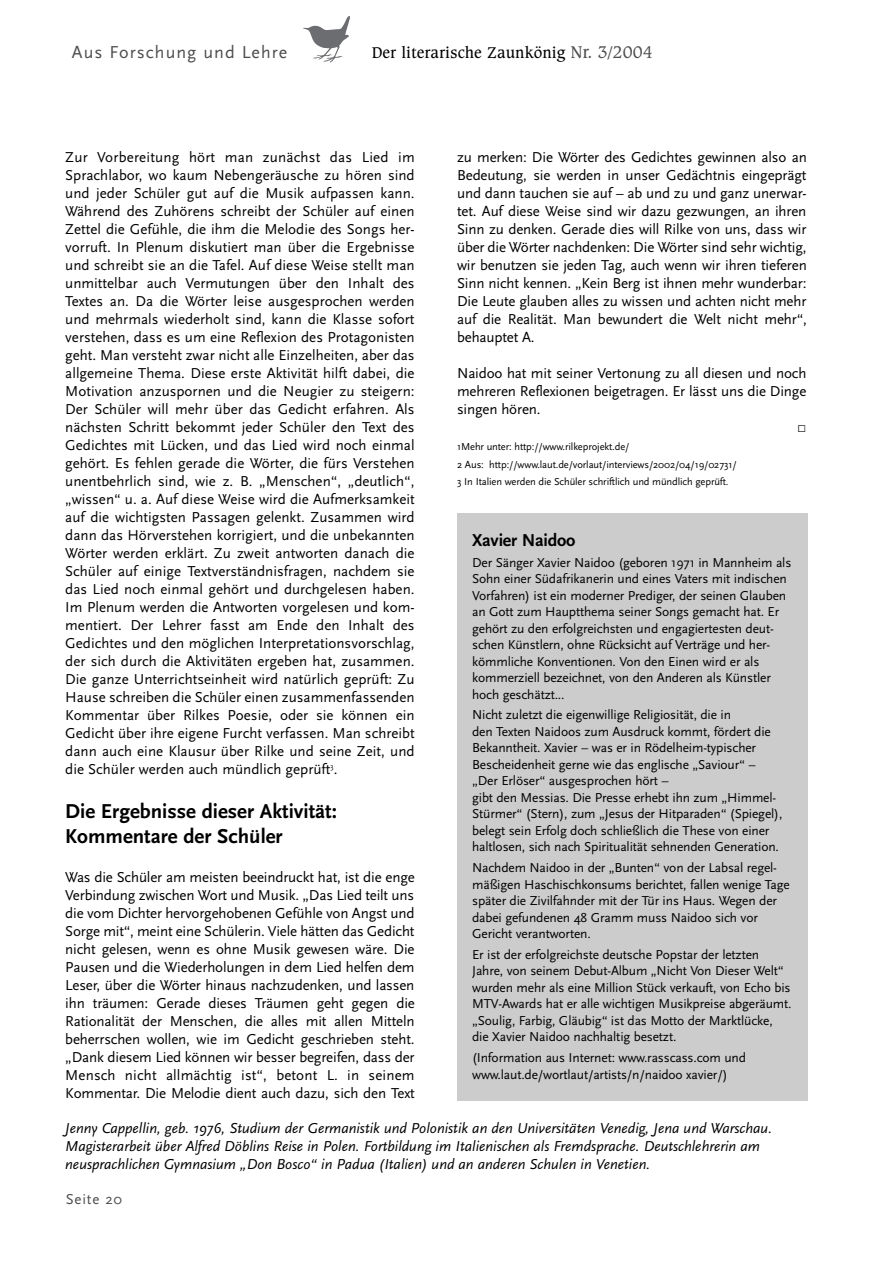
<style>
.page{position:relative;width:893px;height:1263px;background:#fff}
.page>*{position:absolute;margin:0;border:0;box-sizing:border-box;transform-origin:0 0}
.t1{font:700 21px/25.2px "Scala Sans";color:#000}
.t2{font:18px "Scala Sans";letter-spacing:.055em;color:#4d4d4d}
.t3{font:700 18px "Scala Sans";letter-spacing:-.01em;color:#000}
.t4{font:16.5px "Caxton BT";color:#000}
.t5{font:15px/18px "Scala Sans";letter-spacing:-.01em;color:#000;text-align:justify}
.t6{font:italic 15px/18px "Scala Sans";color:#000}
.t7{font:15px "Scala Sans";letter-spacing:.055em;color:#4d4d4d}
.t8{font:13.5px/16.5px "Scala Sans";letter-spacing:-.01em;color:#000}
.t9{font:10.5px/17.7px "Scala Sans";letter-spacing:-.01em;color:#000}
.s1{font-size:18px;color:#4d4d4d}
</style>
<div class="page">
<svg style="left:303px;top:16px;width:47px;height:47px"></svg>
<div style="left:457px;top:513px;width:351px;height:588px;background:#ccc"></div>
<p class="t2" style="left:72px;top:41px;width:217px">Aus Forschung und Lehre</p>
<p class="t4" style="left:372px;top:42px;width:282px">Der literarische Zaunkönig <span class="s1">Nr. 3/2004</span></p>
<p class="t5" style="left:457px;top:148px;width:351px">zu merken: Die Wörter des Gedichtes gewinnen also an Bedeutung, sie werden in unser Gedächtnis eingeprägt und dann tauchen sie auf – ab und zu und ganz unerwar&shy;tet. Auf diese Weise sind wir dazu gezwungen, an ihren Sinn zu denken. Gerade dies will Rilke von uns, dass wir über die Wörter nachdenken: Die Wörter sind sehr wichtig, wir benutzen sie jeden Tag, auch wenn wir ihren tieferen Sinn nicht kennen. „Kein Berg ist ihnen mehr wunderbar:<br>Die Leute glauben alles zu wissen und achten nicht mehr auf die Realität. Man bewundert die Welt nicht mehr“, behauptet A.</p>
<p class="t5" style="left:457px;top:364px;width:351px">Naidoo hat mit seiner Vertonung zu all diesen und noch</p>
<p class="t5" style="left:457px;top:382px;width:351px">mehreren Reflexionen beigetragen. Er lässt uns die Dinge</p>
<p class="t5" style="left:457px;top:400px;width:85px">singen hören.</p>
<p class="t5" style="left:797px;top:418px;width:11px">∏</p>
<p class="t9" style="left:457px;top:437px;width:281px">1Mehr unter: http://www.rilkeprojekt.de/<br>2 Aus: http://www.laut.de/vorlaut/interviews/2002/04/19/02731/<br>3 In Italien werden die Schüler schriftlich und mündlich geprüft.</p>
<p class="t5" style="left:65px;top:148px;width:351px">Zur Vorbereitung hört man zunächst das Lied im Sprachlabor, wo kaum Nebengeräusche zu hören sind und jeder Schüler gut auf die Musik aufpassen kann.<br>Während des Zuhörens schreibt der Schüler auf einen Zettel die Gefühle, die ihm die Melodie des Songs her&shy;vorruft. In Plenum diskutiert man über die Ergebnisse und schreibt sie an die Tafel. Auf diese Weise stellt man unmittelbar auch Vermutungen über den Inhalt des Textes an. Da die Wörter leise ausgesprochen werden und mehrmals wiederholt sind, kann die Klasse sofort verstehen, dass es um eine Reflexion des Protagonisten geht. Man versteht zwar nicht alle Einzelheiten, aber das allgemeine Thema. Diese erste Aktivität hilft dabei, die Motivation anzuspornen und die Neugier zu steigern:<br>Der Schüler will mehr über das Gedicht erfahren. Als nächsten Schritt bekommt jeder Schüler den Text des Gedichtes mit Lücken, und das Lied wird noch einmal gehört. Es fehlen gerade die Wörter, die fürs Verstehen unentbehrlich sind, wie z. B. „Menschen“, „deutlich“, „wissen“ u. a. Auf diese Weise wird die Aufmerksamkeit auf die wichtigsten Passagen gelenkt. Zusammen wird dann das Hörverstehen korrigiert, und die unbekannten Wörter werden erklärt. Zu zweit antworten danach die Schüler auf einige Textverständnisfragen, nachdem sie das Lied noch einmal gehört und durchgelesen haben.<br>Im Plenum werden die Antworten vorgelesen und kom&shy;mentiert. Der Lehrer fasst am Ende den Inhalt des Gedichtes und den möglichen Interpretationsvorschlag, der sich durch die Aktivitäten ergeben hat, zusammen.<br>Die ganze Unterrichtseinheit wird natürlich geprüft: Zu Hause schreiben die Schüler einen zusammenfassenden Kommentar über Rilkes Poesie, oder sie können ein Gedicht über ihre eigene Furcht verfassen. Man schreibt dann auch eine Klausur über Rilke und seine Zeit, und die Schüler werden auch mündlich geprüft<sup>3</sup>.</p>
<h1 class="t1" style="left:65px;top:798px;width:273px">Die Ergebnisse dieser Aktivität:<br>Kommentare der Schüler</h1>
<p class="t5" style="left:65px;top:868px;width:351px">Was die Schüler am meisten beeindruckt hat, ist die enge Verbindung zwischen Wort und Musik. „Das Lied teilt uns die vom Dichter hervorgehobenen Gefühle von Angst und Sorge mit“, meint eine Schülerin. Viele hätten das Gedicht nicht gelesen, wenn es ohne Musik gewesen wäre. Die Pausen und die Wiederholungen in dem Lied helfen dem Leser, über die Wörter hinaus nachzudenken, und lassen ihn träumen: Gerade dieses Träumen geht gegen die Rationalität der Menschen, die alles mit allen Mitteln beherrschen wollen, wie im Gedicht geschrieben steht. „Dank diesem Lied können wir besser begreifen, dass der Mensch nicht allmächtig ist“, betont L. in seinem Kommentar. Die Melodie dient auch dazu, sich den Text</p>
<p class="t3" style="left:472px;top:529px;width:105px">Xavier Naidoo</p>
<p class="t8" style="left:472px;top:554px;width:321px">Der Sänger Xavier Naidoo (geboren 1971 in Mannheim als Sohn einer Südafrikanerin und eines Vaters mit indischen Vorfahren) ist ein moderner Prediger, der seinen Glauben an Gott zum Hauptthema seiner Songs gemacht hat. Er gehört zu den erfolgreichsten und engagiertesten deut&shy;schen Künstlern, ohne Rücksicht auf Verträge und her&shy;kömmliche Konventionen. Von den Einen wird er als kommerziell bezeichnet, von den Anderen als Künstler hoch geschätzt...</p>
<p class="t8" style="left:472px;top:706px;width:312px">Nicht zuletzt die eigenwillige Religiosität, die in<br>den Texten Naidoos zum Ausdruck kommt, fördert die Bekanntheit. Xavier – was er in Rödelheim-typischer Bescheidenheit gerne wie das englische „Saviour“ – „Der Erlöser“ ausgesprochen hört –<br>gibt den Messias. Die Presse erhebt ihn zum „Himmel-Stürmer“ (Stern), zum „Jesus der Hitparaden“ (Spiegel), belegt sein Erfolg doch schließlich die These von einer haltlosen, sich nach Spiritualität sehnenden Generation.</p>
<p class="t8" style="left:472px;top:859px;width:319px">Nachdem Naidoo in der „Bunten“ von der Labsal regel&shy;mäßigen Haschischkonsums berichtet, fallen wenige Tage später die Zivilfahnder mit der Tür ins Haus. Wegen der dabei gefundenen 48 Gramm muss Naidoo sich vor Gericht verantworten.</p>
<p class="t8" style="left:472px;top:946px;width:321px">Er ist der erfolgreichste deutsche Popstar der letzten Jahre, von seinem Debut-Album „Nicht Von Dieser Welt“ wurden mehr als eine Million Stück verkauft, von Echo bis MTV-Awards hat er alle wichtigen Musikpreise abgeräumt. „Soulig, Farbig, Gläubig“ ist das Motto der Marktlücke, die Xavier Naidoo nachhaltig besetzt.</p>
<p class="t8" style="left:472px;top:1049px;width:275px">(Information aus Internet: www.rasscass.com und www.laut.de/wortlaut/artists/n/naidoo xavier/)</p>
<p class="t6" style="left:65px;top:1118px;width:708px">Jenny Cappellin, geb. 1976, Studium der Germanistik und Polonistik an den Universitäten Venedig, Jena und Warschau.<br>Magisterarbeit über Alfred Döblins Reise in Polen. Fortbildung im Italienischen als Fremdsprache. Deutschlehrerin am neusprachlichen Gymnasium „Don Bosco“ in Padua (Italien) und an anderen Schulen in Venetien.</p>
<p class="t7" style="left:66px;top:1190px;width:58px">Seite 20</p>
</div>
